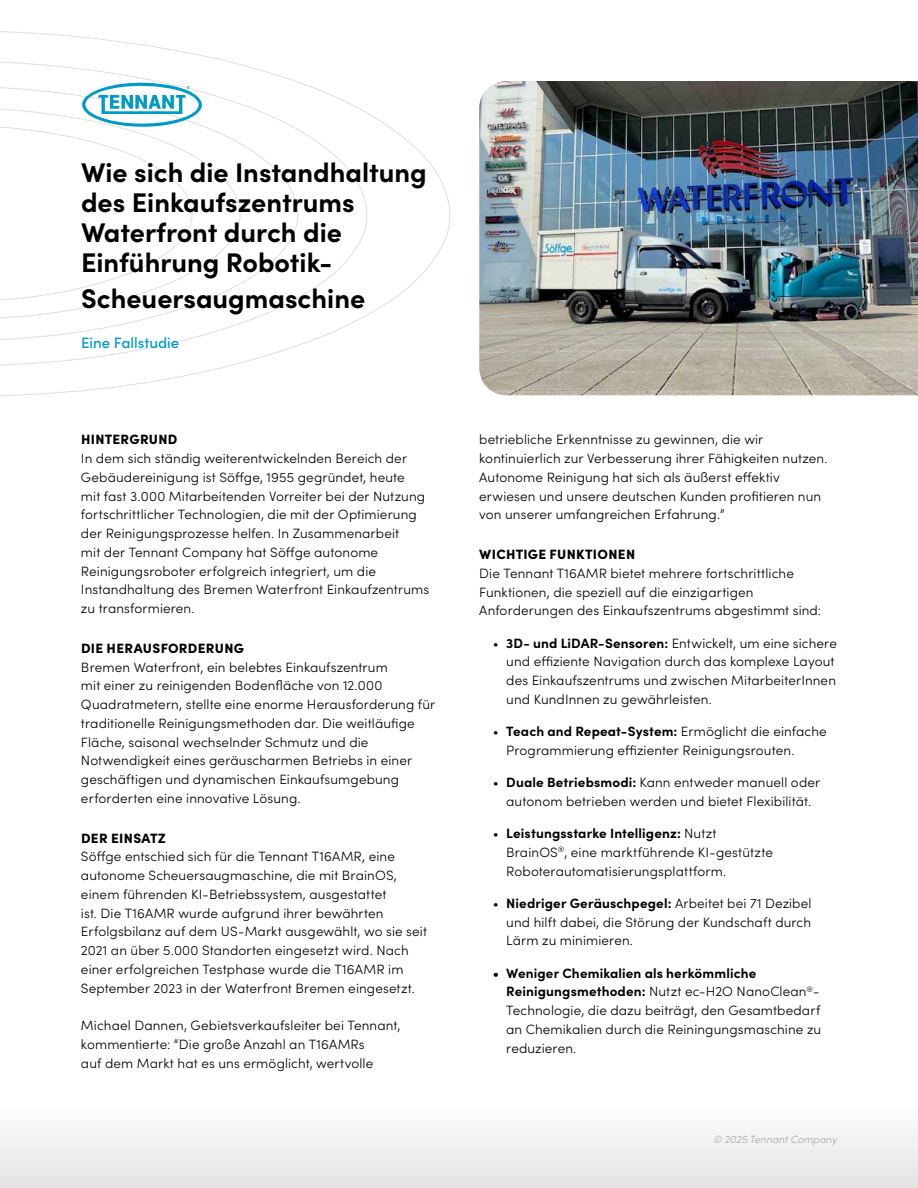
<style>
.page{position:relative;width:918px;height:1188px;background:#fff}
.page>*{position:absolute;margin:0;border:0;box-sizing:border-box;transform-origin:0 0}
.t1{font:700 27px/30px "Sofia Pro";color:#000}
.t2{font:500 15px "Sofia Pro";color:#009ac7}
.t3{font:300 13.5px/18.8px "Sofia Pro";letter-spacing:.01em;color:#000}
.t4{font:900 13.5px "Sofia Pro";letter-spacing:.025em;color:#000}
.t5{font:italic 300 10.5px "Sofia Pro";color:#a8a8aa}
.s1{font-weight:700}
</style>
<div class="page">
<svg style="left:0;top:31px;width:451px;height:365px"></svg>
<svg style="left:0;top:82px;width:203px;height:225px"></svg>
<div style="left:0;top:1107px;width:918px;height:81px;background:linear-gradient(to right,#f1eff0,#f1eff0)"></div>
<img style="left:479px;top:81px;width:439px;height:314px">
<h1 class="t1" style="left:81px;top:155px;width:347px">Wie sich die Instandhaltung des Einkaufszentrums<br>Waterfront durch die<br>Einführung Robotik-</h1>
<h1 class="t1" style="left:81px;top:281px;width:286px">Scheuersaugmaschine</h1>
<p class="t2" style="left:81px;top:331px;width:100px">Eine Fallstudie</p>
<p class="t4" style="left:81px;top:429px;width:98px">HINTERGRUND</p>
<p class="t3" style="left:81px;top:448px;width:350px">In dem sich ständig weiterentwickelnden Bereich der Gebäudereinigung ist Söffge, 1955 gegründet, heute<br>mit fast 3.000 Mitarbeitenden Vorreiter bei der Nutzung fortschrittlicher Technologien, die mit der Optimierung der Reinigungsprozesse helfen. In Zusammenarbeit<br>mit der Tennant Company hat Söffge autonome Reinigungsroboter erfolgreich integriert, um die Instandhaltung des Bremen Waterfront Einkaufzentrums zu transformieren.</p>
<p class="t4" style="left:81px;top:638px;width:165px">DIE HERAUSFORDERUNG</p>
<p class="t3" style="left:81px;top:657px;width:356px">Bremen Waterfront, ein belebtes Einkaufszentrum<br>mit einer zu reinigenden Bodenfläche von 12.000<br>Quadratmetern, stellte eine enorme Herausforderung für traditionelle Reinigungsmethoden dar. Die weitläufige Fläche, saisonal wechselnder Schmutz und die Notwendigkeit eines geräuscharmen Betriebs in einer geschäftigen und dynamischen Einkaufsumgebung erforderten eine innovative Lösung.</p>
<p class="t4" style="left:81px;top:827px;width:86px">DER EINSATZ</p>
<p class="t3" style="left:81px;top:847px;width:348px">Söffge entschied sich für die Tennant T16AMR, eine autonome Scheuersaugmaschine, die mit BrainOS, einem führenden KI-Betriebssystem, ausgestattet<br>ist. Die T16AMR wurde aufgrund ihrer bewährten Erfolgsbilanz auf dem US-Markt ausgewählt, wo sie seit 2021 an über 5.000 Standorten eingesetzt wird. Nach einer erfolgreichen Testphase wurde die T16AMR im September 2023 in der Waterfront Bremen eingesetzt.</p>
<p class="t3" style="left:81px;top:1015px;width:321px">Michael Dannen, Gebietsverkaufsleiter bei Tennant, kommentierte: “Die große Anzahl an T16AMRs<br>auf dem Markt hat es uns ermöglicht, wertvolle</p>
<p class="t3" style="left:479px;top:430px;width:350px">betriebliche Erkenntnisse zu gewinnen, die wir kontinuierlich zur Verbesserung ihrer Fähigkeiten nutzen.<br>Autonome Reinigung hat sich als äußerst effektiv erwiesen und unsere deutschen Kunden profitieren nun von unserer umfangreichen Erfahrung.”</p>
<p class="t4" style="left:479px;top:544px;width:157px">WICHTIGE FUNKTIONEN</p>
<p class="t3" style="left:479px;top:563px;width:343px">Die Tennant T16AMR bietet mehrere fortschrittliche<br>Funktionen, die speziell auf die einzigartigen<br>Anforderungen des Einkaufszentrums abgestimmt sind:</p>
<p class="t3" style="left:506px;top:633px;width:332px;text-indent:-14px">• <span class="s1">3D- und LiDAR-Sensoren:</span> Entwickelt, um eine sichere und effiziente Navigation durch das komplexe Layout des Einkaufszentrums und zwischen MitarbeiterInnen und KundInnen zu gewährleisten.</p>
<p class="t3" style="left:506px;top:721px;width:322px;text-indent:-14px">• <span class="s1">Teach and Repeat-System:</span> Ermöglicht die einfache<br>Programmierung effizienter Reinigungsrouten.</p>
<p class="t3" style="left:493px;top:772px;width:329px;text-align:center">• <span class="s1">Duale Betriebsmodi:</span> Kann entweder manuell oder autonom betrieben werden und bietet Flexibilität.</p>
<p class="t3" style="left:506px;top:823px;width:268px;text-indent:-14px">• <span class="s1">Leistungsstarke Intelligenz:</span> Nutzt<br>BrainOS<sup>®</sup>, eine marktführende KI-gestützte<br>Roboterautomatisierungsplattform.</p>
<p class="t3" style="left:506px;top:893px;width:307px;text-align:justify;text-indent:-14px">• <span class="s1">Niedriger Geräuschpegel:</span> Arbeitet bei 71 Dezibel und hilft dabei, die Störung der Kundschaft durch Lärm zu minimieren.</p>
<p class="t3" style="left:506px;top:963px;width:317px;text-indent:-13px"><span class="s1">• Weniger Chemikalien als herkömmliche Reinigungsmethoden:</span> Nutzt ec-H2O NanoClean<sup>®</sup>- Technologie, die dazu beiträgt, den Gesamtbedarf an Chemikalien durch die Reiningungsmaschine zu reduzieren.</p>
<p class="t5" style="left:713px;top:1132px;width:125px">© 2025 Tennant Company</p>
</div>
